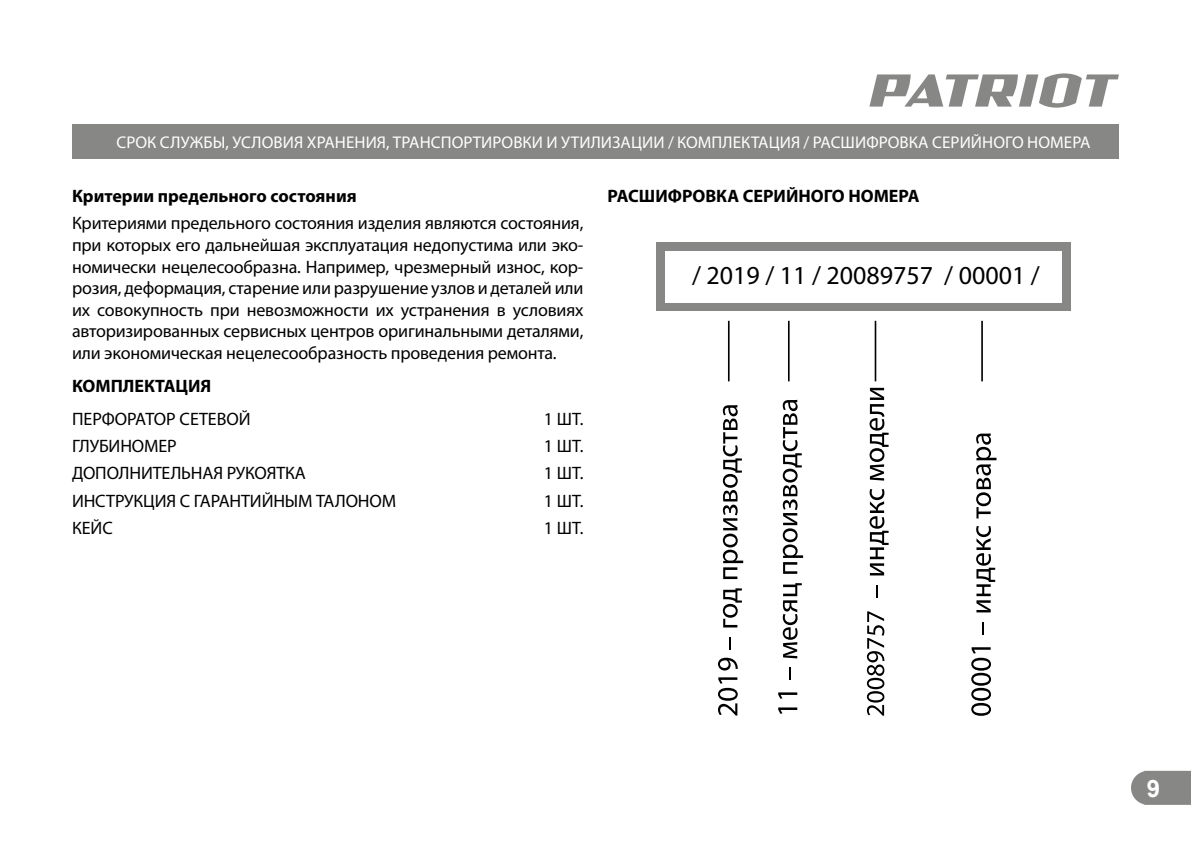
<style>
.page{position:relative;width:1191px;height:842px;background:#fff}
.page>*{position:absolute;margin:0;border:0;box-sizing:border-box;transform-origin:0 0}
.t1{font:26px "Myriad Pro";color:#000}
.t2{font:700 24px "Arial";color:#fff}
.t3{font:18px/21.6px "Myriad Pro";letter-spacing:-.01em;color:#000;text-align:justify}
.t4{font:700 18px "Myriad Pro";color:#000}
.t5{font:17px "Myriad Pro";letter-spacing:.005em;color:#fff}
</style>
<div class="page">
<svg style="left:1131px;top:771px;width:60px;height:34px;background:#8e8e8d"></svg>
<svg style="left:869px;top:73px;width:250px;height:35px"></svg>
<div style="left:72px;top:124px;width:1047px;height:34px;background:#878786"></div>
<svg style="left:718px;top:677px;width:19px;height:38px"></svg>
<svg style="left:718px;top:658px;width:19px;height:12px"></svg>
<svg style="left:729px;top:637px;width:2px;height:13px"></svg>
<svg style="left:723px;top:588px;width:19px;height:39px"></svg>
<svg style="left:723px;top:405px;width:20px;height:174px"></svg>
<svg style="left:778px;top:707px;width:19px;height:7px"></svg>
<svg style="left:778px;top:692px;width:19px;height:7px"></svg>
<svg style="left:789px;top:667px;width:1px;height:13px"></svg>
<svg style="left:782px;top:583px;width:20px;height:75px"></svg>
<svg style="left:782px;top:400px;width:21px;height:174px"></svg>
<svg style="left:867px;top:611px;width:17px;height:105px"></svg>
<svg style="left:876px;top:585px;width:1px;height:12px"></svg>
<svg style="left:869px;top:489px;width:19px;height:86px"></svg>
<svg style="left:869px;top:388px;width:19px;height:93px"></svg>
<svg style="left:971px;top:647px;width:20px;height:69px"></svg>
<svg style="left:982px;top:622px;width:2px;height:12px"></svg>
<svg style="left:976px;top:526px;width:19px;height:86px"></svg>
<svg style="left:976px;top:433px;width:20px;height:85px"></svg>
<hr style="left:728px;top:321px;width:1px;height:60px;background:#000">
<hr style="left:788px;top:321px;width:1px;height:60px;background:#000">
<hr style="left:874px;top:321px;width:2px;height:60px;background:#000">
<hr style="left:981px;top:321px;width:2px;height:60px;background:#000">
<div style="left:656px;top:243px;width:414px;height:68px;background:#878786"></div>
<div style="left:664px;top:251px;width:397px;height:51px;background:#fff"></div>
<p class="t5" style="left:117px;top:133px;width:975px">СРОК СЛУЖБЫ, УСЛОВИЯ ХРАНЕНИЯ, ТРАНСПОРТИРОВКИ И УТИЛИЗАЦИИ / КОМПЛЕКТАЦИЯ / РАСШИФРОВКА СЕРИЙНОГО НОМЕРА</p>
<p class="t4" style="left:72px;top:187px;width:286px">Критерии предельного состояния</p>
<p class="t3" style="left:72px;top:213px;width:513px">Критериями предельного состояния изделия являются состояния, при которых его дальнейшая эксплуатация недопустима или эко&shy;номически нецелесообразна. Например, чрезмерный износ, кор&shy;розия, деформация, старение или разрушение узлов и деталей или их совокупность при невозможности их устранения в условиях авторизированных сервисных центров оригинальными деталями, или экономическая нецелесообразность проведения ремонта.</p>
<p class="t4" style="left:72px;top:377px;width:141px">КОМПЛЕКТАЦИЯ</p>
<p class="t3" style="left:72px;top:408px;width:180px">ПЕРФОРАТОР СЕТЕВОЙ</p>
<p class="t3" style="left:544px;top:408px;width:41px">1 ШТ.</p>
<p class="t3" style="left:72px;top:436px;width:106px">ГЛУБИНОМЕР</p>
<p class="t3" style="left:544px;top:436px;width:41px">1 ШТ.</p>
<p class="t3" style="left:72px;top:463px;width:235px">ДОПОЛНИТЕЛЬНАЯ РУКОЯТКА</p>
<p class="t3" style="left:544px;top:463px;width:41px">1 ШТ.</p>
<p class="t3" style="left:72px;top:490px;width:326px">ИНСТРУКЦИЯ С ГАРАНТИЙНЫМ ТАЛОНОМ</p>
<p class="t3" style="left:544px;top:490px;width:41px">1 ШТ.</p>
<p class="t3" style="left:72px;top:517px;width:42px">КЕЙС</p>
<p class="t3" style="left:544px;top:517px;width:41px">1 ШТ.</p>
<p class="t4" style="left:607px;top:187px;width:314px">РАСШИФРОВКА СЕРИЙНОГО НОМЕРА</p>
<h1 class="t1" style="left:692px;top:263px;width:349px">/ 2019 / 11 / 20089757 / 00001 /</h1>
<h2 class="t2" style="left:1146px;top:774px;width:15px">9</h2>
</div>
